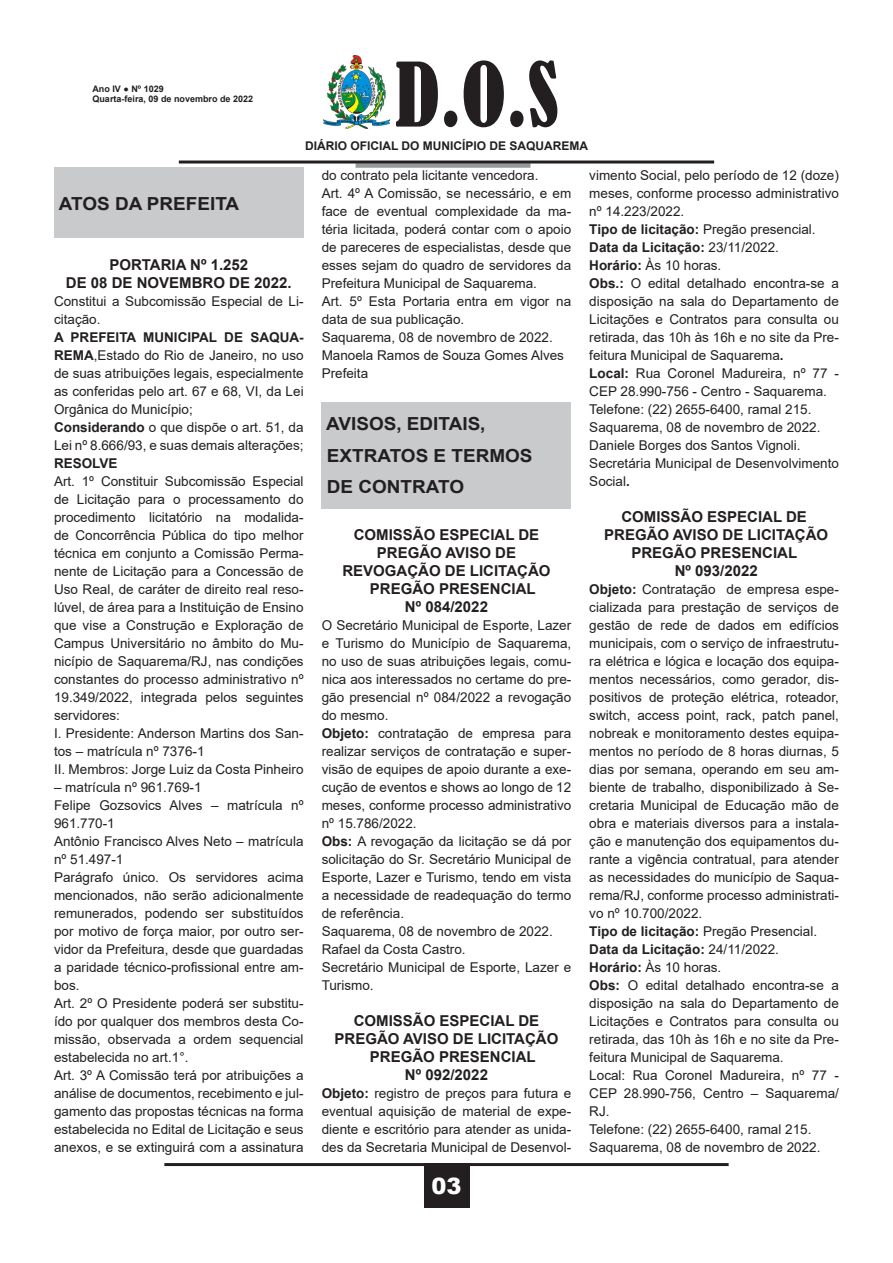
<style>
.page{position:relative;width:893px;height:1263px;background:#fff}
.page>*{position:absolute;margin:0;border:0;box-sizing:border-box;transform-origin:0 0}
.t1{font:condensed 82.5px "Bernard";color:#231f20}
.t2{font:900 22.5px "Arial";color:#fff}
.t3{font:700 18px "Arial";color:#231f20;scale:1.05 1}
.t4{font:700 15px "Arial";color:#231f20}
.t5{font:13.5px/18px "Arial";color:#231f20;text-align:justify}
.t6{font:700 13.5px "Arial";color:#231f20}
.t7{font:700 12px "Arial";color:#231f20}
.t8{font:700 9px/10.8px "Arial";color:#231f20}
.s1{font-weight:700}
.s2{font-weight:400}
</style>
<div class="page">
<hr style="left:164px;top:1163px;width:565px;height:3px;background:#231f20">
<div style="left:424px;top:1163px;width:45px;height:45px;background:#231f20"></div>
<img style="left:324px;top:55px;width:65px;height:73px">
<div style="left:356px;top:163px;width:174px;height:5px;background:#97999c"></div>
<hr style="left:179px;top:161px;width:535px;height:3px;background:#231f20">
<div style="left:54px;top:168px;width:250px;height:70px;background:#c9cacc"></div>
<div style="left:322px;top:402px;width:249px;height:107px;background:#c9cacc"></div>
<p class="t8" style="left:92px;top:83px;width:162px">Ano IV ● Nº 1029<br>Quarta-feira, 09 de novembro de 2022</p>
<h1 class="t1" style="left:395px;top:47px;width:165px">D.O.S</h1>
<p class="t7" style="left:305px;top:137px;width:285px">DIÁRIO OFICIAL DO MUNICÍPIO DE SAQUAREMA</p>
<p class="t3" style="left:59px;top:190px;width:173px">ATOS DA PREFEITA</p>
<p class="t4" style="left:109px;top:254px;width:140px">PORTARIA Nº 1.252</p>
<p class="t4" style="left:66px;top:272px;width:227px">DE 08 DE NOVEMBRO DE 2022.</p>
<p class="t5" style="left:54px;top:292px;width:251px">Constitui a Subcomissão Especial de Li&shy;citação.</p>
<p class="t5" style="left:54px;top:328px;width:251px"><span class="s1">A PREFEITA MUNICIPAL DE SAQUA-REMA</span>,Estado do Rio de Janeiro, no uso de suas atribuições legais, especialmente as conferidas pelo art. 67 e 68, VI, da Lei Orgânica do Município;</p>
<p class="t5" style="left:54px;top:418px;width:251px"><span class="s1">Considerando</span> o que dispõe o art. 51, da<br>Lei nº 8.666/93, e suas demais alterações;</p>
<p class="t6" style="left:54px;top:454px;width:65px">RESOLVE</p>
<p class="t5" style="left:54px;top:472px;width:251px">Art. 1º Constituir Subcomissão Especial de Licitação para o processamento do procedimento licitatório na modalida&shy;de Concorrência Pública do tipo melhor técnica em conjunto a Comissão Perma&shy;nente de Licitação para a Concessão de Uso Real, de caráter de direito real reso&shy;lúvel, de área para a Instituição de Ensino que vise a Construção e Exploração de Campus Universitário no âmbito do Mu&shy;nicípio de Saquarema/RJ, nas condições constantes do processo administrativo nº 19.349/2022, integrada pelos seguintes servidores:</p>
<p class="t5" style="left:54px;top:724px;width:251px">I. Presidente: Anderson Martins dos San&shy;tos – matrícula nº 7376-1</p>
<p class="t5" style="left:54px;top:760px;width:251px">II. Membros: Jorge Luiz da Costa Pinheiro</p>
<p class="t5" style="left:54px;top:778px;width:149px">– matrícula nº 961.769-1</p>
<p class="t5" style="left:54px;top:796px;width:251px">Felipe Gozsovics Alves – matrícula nº<br>961.770-1</p>
<p class="t5" style="left:54px;top:832px;width:251px">Antônio Francisco Alves Neto – matrícula nº 51.497-1</p>
<p class="t5" style="left:54px;top:868px;width:251px">Parágrafo único. Os servidores acima mencionados, não serão adicionalmente remunerados, podendo ser substituídos por motivo de força maior, por outro ser&shy;vidor da Prefeitura, desde que guardadas a paridade técnico-profissional entre am&shy;bos.</p>
<p class="t5" style="left:54px;top:994px;width:251px">Art. 2º O Presidente poderá ser substitu&shy;ído por qualquer dos membros desta Co&shy;missão, observada a ordem sequencial estabelecida no art.1°.</p>
<p class="t5" style="left:54px;top:1066px;width:251px">Art. 3º A Comissão terá por atribuições a análise de documentos, recebimento e jul&shy;gamento das propostas técnicas na forma estabelecida no Edital de Licitação e seus anexos, e se extinguirá com a assinatura</p>
<p class="t5" style="left:322px;top:166px;width:218px">do contrato pela licitante vencedora.</p>
<p class="t5" style="left:322px;top:184px;width:251px">Art. 4º A Comissão, se necessário, e em face de eventual complexidade da ma&shy;téria licitada, poderá contar com o apoio de pareceres de especialistas, desde que esses sejam do quadro de servidores da Prefeitura Municipal de Saquarema.</p>
<p class="t5" style="left:322px;top:292px;width:251px">Art. 5º Esta Portaria entra em vigor na data de sua publicação.</p>
<p class="t5" style="left:322px;top:328px;width:233px">Saquarema, 08 de novembro de 2022.</p>
<p class="t5" style="left:322px;top:346px;width:244px">Manoela Ramos de Souza Gomes Alves</p>
<p class="t5" style="left:322px;top:364px;width:48px">Prefeita</p>
<p class="t3" style="left:326px;top:411px;width:153px">AVISOS, EDITAIS,</p>
<p class="t3" style="left:327px;top:443px;width:197px">EXTRATOS E TERMOS</p>
<p class="t3" style="left:327px;top:474px;width:132px">DE CONTRATO</p>
<p class="t4" style="left:354px;top:524px;width:187px">COMISSÃO ESPECIAL DE</p>
<p class="t4" style="left:377px;top:542px;width:141px">PREGÃO AVISO DE</p>
<p class="t4" style="left:342px;top:560px;width:210px">REVOGAÇÃO DE LICITAÇÃO</p>
<p class="t4" style="left:370px;top:578px;width:167px">PREGÃO PRESENCIAL</p>
<p class="t4" style="left:405px;top:596px;width:85px">Nº 084/2022</p>
<p class="t5" style="left:322px;top:616px;width:251px">O Secretário Municipal de Esporte, Lazer e Turismo do Município de Saquarema, no uso de suas atribuições legais, comu&shy;nica aos interessados no certame do pre&shy;gão presencial nº 084/2022 a revogação do mesmo.</p>
<p class="t5" style="left:322px;top:724px;width:251px"><span class="s1">Objeto:</span> contratação de empresa para realizar serviços de contratação e super&shy;visão de equipes de apoio durante a exe&shy;cução de eventos e shows ao longo de 12 meses, conforme processo administrativo nº 15.786/2022.</p>
<p class="t5" style="left:322px;top:832px;width:251px"><span class="s1">Obs:</span> A revogação da licitação se dá por solicitação do Sr. Secretário Municipal de Esporte, Lazer e Turismo, tendo em vista a necessidade de readequação do termo de referência.</p>
<p class="t5" style="left:322px;top:922px;width:233px">Saquarema, 08 de novembro de 2022.</p>
<p class="t5" style="left:322px;top:940px;width:146px">Rafael da Costa Castro.</p>
<p class="t5" style="left:322px;top:958px;width:251px">Secretário Municipal de Esporte, Lazer e<br>Turismo.</p>
<p class="t4" style="left:354px;top:1010px;width:187px">COMISSÃO ESPECIAL DE</p>
<p class="t4" style="left:335px;top:1028px;width:225px">PREGÃO AVISO DE LICITAÇÃO</p>
<p class="t4" style="left:370px;top:1046px;width:167px">PREGÃO PRESENCIAL</p>
<p class="t4" style="left:405px;top:1064px;width:85px">Nº 092/2022</p>
<p class="t5" style="left:322px;top:1084px;width:251px"><span class="s1">Objeto:</span> registro de preços para futura e eventual aquisição de material de expe&shy;diente e escritório para atender as unida&shy;des da Secretaria Municipal de Desenvol-</p>
<h2 class="t2" style="left:431px;top:1170px;width:32px">03</h2>
<p class="t5" style="left:589px;top:166px;width:251px">vimento Social, pelo período de 12 (doze) meses, conforme processo administrativo nº 14.223/2022.</p>
<p class="t5" style="left:589px;top:220px;width:228px"><span class="s1">Tipo de licitação:</span> Pregão presencial.</p>
<p class="t6" style="left:589px;top:238px;width:191px">Data da Licitação: <span class="s2">23/11/2022.</span></p>
<p class="t5" style="left:589px;top:256px;width:134px"><span class="s1">Horário:</span> Às 10 horas.</p>
<p class="t5" style="left:589px;top:274px;width:251px"><span class="s1">Obs.:</span> O edital detalhado encontra-se a disposição na sala do Departamento de Licitações e Contratos para consulta ou retirada, das 10h às 16h e no site da Pre&shy;feitura Municipal de Saquarema<span class="s1">.</span></p>
<p class="t5" style="left:589px;top:364px;width:251px"><span class="s1">Local:</span> Rua Coronel Madureira, nº 77 -<br>CEP 28.990-756 - Centro - Saquarema.</p>
<p class="t5" style="left:589px;top:400px;width:224px">Telefone: (22) 2655-6400, ramal 215.</p>
<p class="t5" style="left:589px;top:418px;width:233px">Saquarema, 08 de novembro de 2022.</p>
<p class="t5" style="left:589px;top:436px;width:213px">Daniele Borges dos Santos Vignoli.</p>
<p class="t5" style="left:589px;top:454px;width:251px">Secretária Municipal de Desenvolvimento<br>Social<span class="s1">.</span></p>
<p class="t4" style="left:621px;top:506px;width:187px">COMISSÃO ESPECIAL DE</p>
<p class="t4" style="left:604px;top:524px;width:225px">PREGÃO AVISO DE LICITAÇÃO</p>
<p class="t4" style="left:631px;top:542px;width:167px">PREGÃO PRESENCIAL</p>
<p class="t4" style="left:675px;top:560px;width:85px">Nº 093/2022</p>
<p class="t5" style="left:589px;top:580px;width:251px"><span class="s1">Objeto:</span> Contratação de empresa espe&shy;cializada para prestação de serviços de gestão de rede de dados em edifícios municipais, com o serviço de infraestrutu&shy;ra elétrica e lógica e locação dos equipa&shy;mentos necessários, como gerador, dis&shy;positivos de proteção elétrica, roteador, switch, access point, rack, patch panel, nobreak e monitoramento destes equipa&shy;mentos no período de 8 horas diurnas, 5 dias por semana, operando em seu am&shy;biente de trabalho, disponibilizado à Se&shy;cretaria Municipal de Educação mão de obra e materiais diversos para a instala&shy;ção e manutenção dos equipamentos du&shy;rante a vigência contratual, para atender as necessidades do município de Saqua&shy;rema/RJ, conforme processo administrati&shy;vo nº 10.700/2022.</p>
<p class="t5" style="left:589px;top:922px;width:229px"><span class="s1">Tipo de licitação:</span> Pregão Presencial.</p>
<p class="t6" style="left:589px;top:940px;width:191px">Data da Licitação: <span class="s2">24/11/2022.</span></p>
<p class="t5" style="left:589px;top:958px;width:134px"><span class="s1">Horário:</span> Às 10 horas.</p>
<p class="t5" style="left:589px;top:976px;width:251px"><span class="s1">Obs:</span> O edital detalhado encontra-se a disposição na sala do Departamento de Licitações e Contratos para consulta ou retirada, das 10h às 16h e no site da Pre&shy;feitura Municipal de Saquarema.</p>
<p class="t5" style="left:589px;top:1066px;width:251px">Local: Rua Coronel Madureira, nº 77 - CEP 28.990-756, Centro – Saquarema/ RJ.</p>
<p class="t5" style="left:589px;top:1120px;width:224px">Telefone: (22) 2655-6400, ramal 215.</p>
<p class="t5" style="left:589px;top:1138px;width:233px">Saquarema, 08 de novembro de 2022.</p>
</div>
